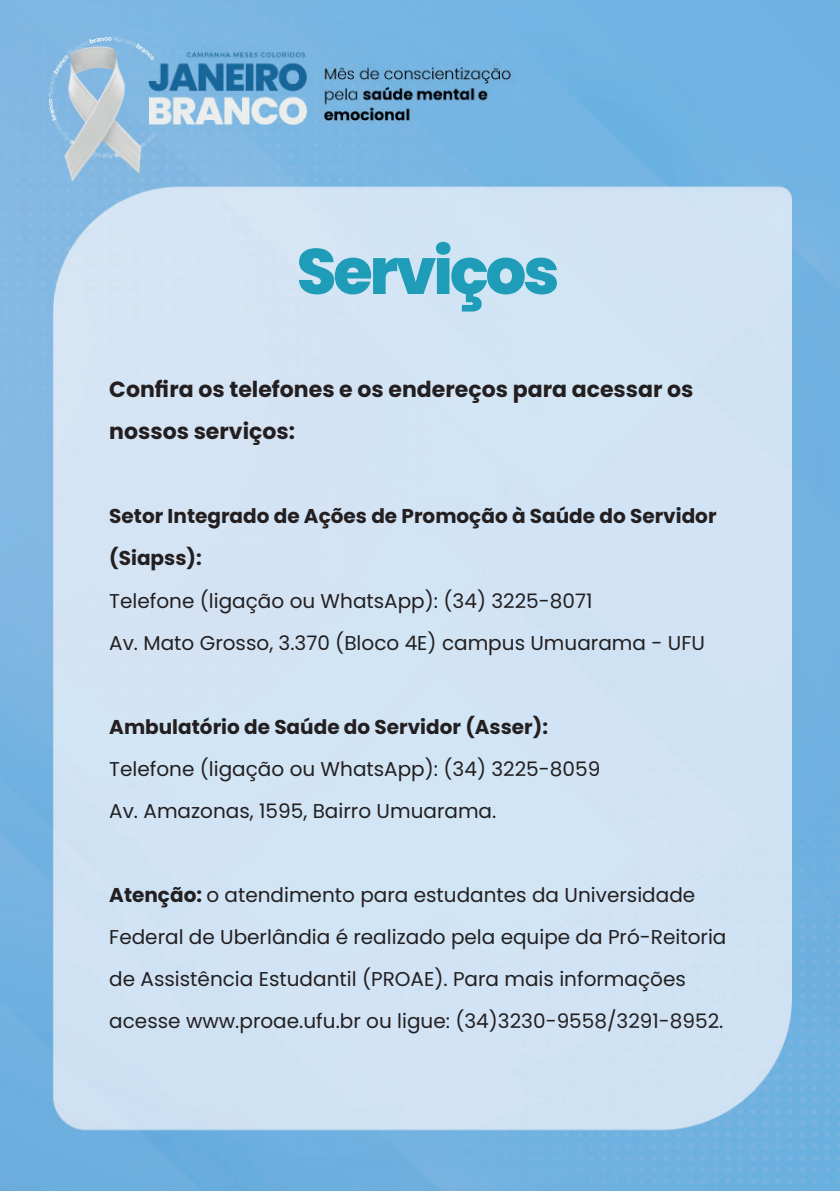
<style>
.page{position:relative;width:840px;height:1191px;background:#fff}
.page>*{position:absolute;margin:0;border:0;box-sizing:border-box;transform-origin:0 0}
.t1{font:800 64px "Poppins";letter-spacing:-.05em;color:#1f9db8}
.t2{font:700 22px/42px "Poppins";color:#231f20}
.t3{font:20px/42px "Poppins";color:#231f20}
.t4{font:700 20px/42px "Poppins";color:#231f20}
.s1{font-weight:700}
</style>
<div class="page">
<img style="left:0;top:0;width:839px;height:1191px">
<h1 class="t1" style="left:296px;top:234px;width:264px">Serviços</h1>
<p class="t2" style="left:109px;top:369px;width:585px">Confira os telefones e os endereços para acessar os nossos serviços:</p>
<p class="t4" style="left:109px;top:495px;width:608px">Setor Integrado de Ações de Promoção à Saúde do Servidor (Siapss):</p>
<p class="t3" style="left:109px;top:579px;width:597px">Telefone (ligação ou WhatsApp): (34) 3225-8071<br>Av. Mato Grosso, 3.370 (Bloco 4E) campus Umuarama - UFU</p>
<p class="t4" style="left:109px;top:705px;width:440px">Ambulatório de Saúde do Servidor (Asser):</p>
<p class="t3" style="left:109px;top:747px;width:492px">Telefone (ligação ou WhatsApp): (34) 3225-8059<br>Av. Amazonas, 1595, Bairro Umuarama.</p>
<p class="t3" style="left:109px;top:873px;width:618px"><span class="s1">Atenção:</span> o atendimento para estudantes da Universidade Federal de Uberlândia é realizado pela equipe da Pró-Reitoria de Assistência Estudantil (PROAE). Para mais informações acesse www.proae.ufu.br ou ligue: (34)3230-9558/3291-8952.</p>
</div>
